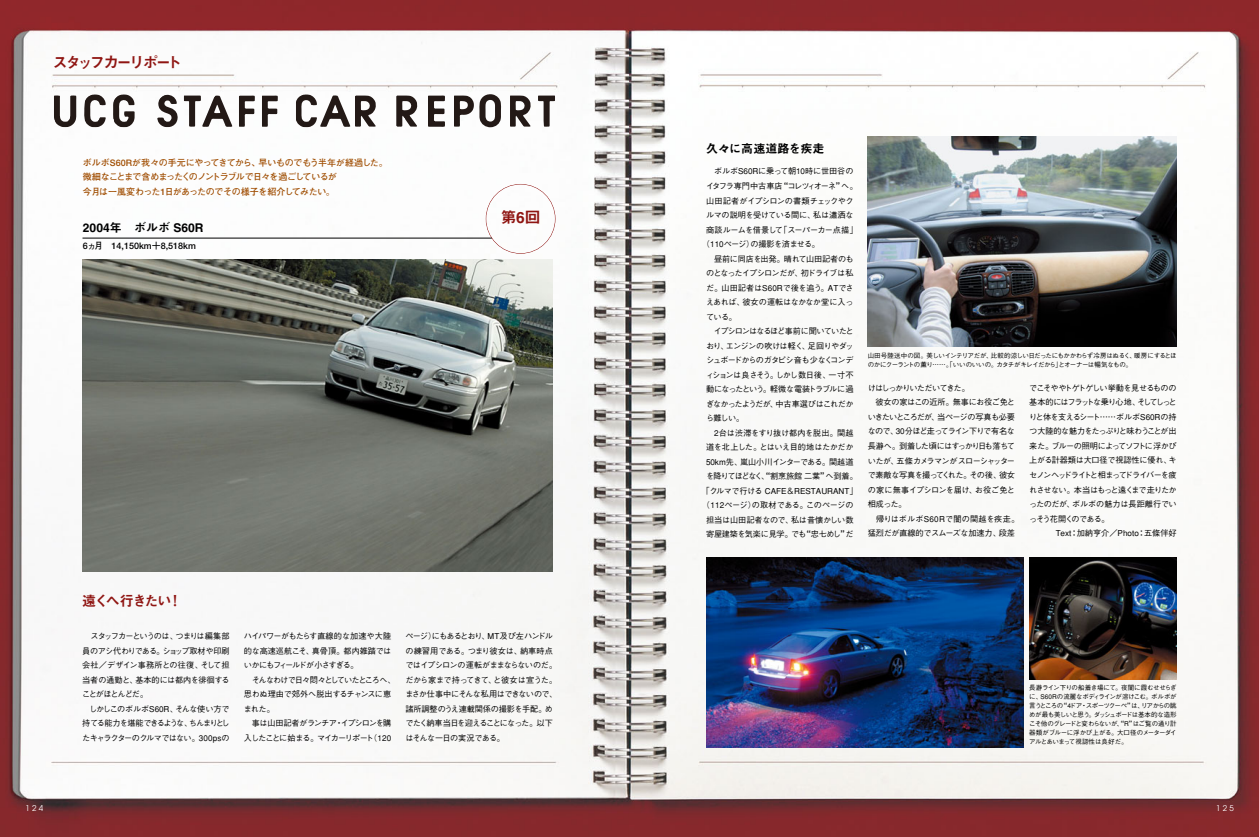
<style>
.page{position:relative;width:1259px;height:837px;background:#fff}
.page>*{position:absolute;margin:0;border:0;box-sizing:border-box;transform-origin:0 0}
.t1{font:15.6px "Midashi Go MB31";color:#8f1512}
.t2{font:15.4px "Midashi Go MB31";letter-spacing:-.155em;color:#8f1512}
.t3{font:14px "Midashi Go MB31";letter-spacing:-.08em;color:#8f1512}
.t4{font:12px "Midashi Go MB31";color:#000}
.t5{font:700 9px/14.5px "Futo Go B101";letter-spacing:-.045em;color:#9f4c00}
.t6{font:700 9px "Futo Go B101";color:#000}
.t7{font:500 8.1px/14.5px "Gothic BBB";letter-spacing:-.055em;color:#000;text-align:justify}
.t8{font:500 8.1px/14.5px "Gothic BBB";letter-spacing:-.09em;color:#000}
.t9{font:500 8.1px/14.5px "Gothic BBB";letter-spacing:-.105em;color:#000;text-align:right}
.t10{font:500 8.1px "Gothic BBB";letter-spacing:-.015em;color:#000}
.t11{font:500 8.1px "Gothic BBB";color:#000}
.t12{font:500 8.1px "Gothic BBB";letter-spacing:-.01em;color:#000}
.t13{font:500 8.1px "Gothic BBB";letter-spacing:-.11em;color:#000}
.t14{font:500 8.1px "Gothic BBB";letter-spacing:-.075em;color:#000}
.t15{font:500 8.1px "Gothic BBB";letter-spacing:-.095em;color:#000}
.t16{font:500 8.1px "Gothic BBB";letter-spacing:-.025em;color:#000}
.t17{font:500 8.1px "Gothic BBB";letter-spacing:-.02em;color:#000}
.t18{font:500 8.1px "Gothic BBB";letter-spacing:-.125em;color:#000}
.t19{font:500 8.1px "Gothic BBB";letter-spacing:.005em;color:#000}
.t20{font:500 8.1px "Gothic BBB";letter-spacing:.015em;color:#000}
.t21{font:500 8.1px "Gothic BBB";letter-spacing:-.1em;color:#000}
.t22{font:500 8.1px "Gothic BBB";letter-spacing:-.085em;color:#000}
.t23{font:500 8.1px "Gothic BBB";letter-spacing:-.035em;color:#000}
.t24{font:500 8.1px "Gothic BBB";letter-spacing:-.03em;color:#000}
.t25{font:500 8.1px "Gothic BBB";letter-spacing:.03em;color:#000}
.t26{font:8px "Avant Garde";color:#fff}
.t27{font:7.9px "Avant Garde";color:#fff}
.t28{font:500 6.5px/9px "Gothic BBB";letter-spacing:-.05em;color:#000}
</style>
<div class="page">
<img style="left:0;top:0;width:1259px;height:836px">
<svg style="left:84px;top:94px;width:22px;height:33px"></svg>
<svg style="left:113px;top:94px;width:22px;height:33px"></svg>
<svg style="left:428px;top:95px;width:17px;height:32px"></svg>
<svg style="left:238px;top:95px;width:17px;height:32px"></svg>
<svg style="left:261px;top:95px;width:17px;height:32px"></svg>
<svg style="left:453px;top:94px;width:48px;height:33px"></svg>
<svg style="left:295px;top:94px;width:81px;height:33px"></svg>
<svg style="left:396px;top:95px;width:21px;height:32px"></svg>
<svg style="left:509px;top:95px;width:1px;height:32px"></svg>
<svg style="left:156px;top:95px;width:76px;height:32px"></svg>
<svg style="left:54px;top:95px;width:22px;height:32px"></svg>
<img style="left:867px;top:136px;width:309px;height:211px">
<hr style="left:82px;top:238px;width:410px;height:1px;background:#000">
<div style="left:486px;top:184px;width:69px;height:70px;border:1px solid #8f1512;border-radius:50%"></div>
<img style="left:82px;top:259px;width:471px;height:312px">
<img style="left:706px;top:557px;width:317px;height:190px">
<img style="left:1029px;top:557px;width:147px;height:122px">
<h2 class="t2" style="left:52px;top:57px;width:131px">スタッフカーリポート</h2>
<p class="t5" style="left:83px;top:156px;width:306px">ボルボS60Rが我々の手元にやってきてから、早いものでもう半年が経過した。微細なことまで含めまったくのノントラブルで日々を過ごしているが<br>今月は一風変わった1日があったのでその様子を紹介してみたい。</p>
<h3 class="t4" style="left:83px;top:223px;width:122px">2004年 ボルボ S60R</h3>
<p class="t6" style="left:83px;top:242px;width:114px">6ヵ月 14,150km＋8,518km</p>
<h1 class="t1" style="left:501px;top:211px;width:41px">第6回</h1>
<p class="t26" style="left:26px;top:805px;width:19px">124</p>
<h3 class="t3" style="left:82px;top:595px;width:101px">遠くへ行きたい！</h3>
<p class="t7" style="left:82px;top:629px;width:149px;text-indent:8px">スタッフカーというのは、つまりは編集部員のアシ代わりである。ショップ取材や印刷会社／デザイン事務所との往復、そして担当者の通勤と、基本的には都内を徘徊することがほとんどだ。</p>
<p class="t7" style="left:82px;top:702px;width:149px;text-indent:7px">しかしこのボルボS60R、そんな使い方で持てる能力を堪能できるような、ちんまりとしたキャラクターのクルマではない。300psの</p>
<p class="t7" style="left:244px;top:629px;width:149px">ハイパワーがもたらす直線的な加速や大陸的な高速巡航こそ、真骨頂。都内雑踏ではいかにもフィールドが小さすぎる。</p>
<p class="t8" style="left:244px;top:673px;width:153px;text-indent:8px">そんなわけで日々悶々としていたところへ、思わぬ理由で郊外へ脱出するチャンスに恵まれた。</p>
<p class="t9" style="left:244px;top:716px;width:149px">事は山田記者がランチア・イプシロンを購入したことに始まる。マイカーリポート（120</p>
<p class="t7" style="left:405px;top:629px;width:153px;text-align:left">ページ）にもあるとおり、MT及び左ハンドルの練習用である。つまり彼女は、納車時点ではイプシロンの運転がままならないのだ。だから家まで持ってきて、と彼女は宣うた。まさか仕事中にそんな私用はできないので、諸所調整のうえ連載関係の撮影を手配。めでたく納車当日を迎えることになった。以下はそんな一日の実況である。</p>
<h3 class="t4" style="left:706px;top:144px;width:120px">久々に高速道路を疾走</h3>
<p class="t12" style="left:714px;top:168px;width:141px">ボルボS60Rに乗って朝10時に世田谷の</p>
<p class="t13" style="left:706px;top:183px;width:153px">イタフラ専門中古車店“コレツィオーネ”へ。</p>
<p class="t16" style="left:706px;top:197px;width:149px">山田記者がイプシロンの書類チェックやク</p>
<p class="t7" style="left:706px;top:209px;width:149px">ルマの説明を受けている間に、私は瀟洒な</p>
<p class="t7" style="left:706px;top:223px;width:153px">商談ルームを借景して「スーパーカー点描」</p>
<p class="t7" style="left:702px;top:238px;width:119px">（110ページ）の撮影を済ませる。</p>
<p class="t17" style="left:714px;top:255px;width:141px">昼前に同店を出発。晴れて山田記者のも</p>
<p class="t15" style="left:706px;top:270px;width:149px">のとなったイプシロンだが、初ドライブは私</p>
<p class="t19" style="left:706px;top:284px;width:149px">だ。山田記者はS60Rで後を追う。ATでさ</p>
<p class="t23" style="left:706px;top:299px;width:149px">えあれば、彼女の運転はなかなか堂に入っ</p>
<p class="t7" style="left:706px;top:310px;width:32px">ている。</p>
<p class="t9" style="left:714px;top:325px;width:141px">イプシロンはなるほど事前に聞いていたと</p>
<p class="t7" style="left:706px;top:339px;width:149px">おり、エンジンの吹けは軽く、足回りやダッ</p>
<p class="t8" style="left:706px;top:354px;width:149px">シュボードからのガタピシ音も少なくコンデ</p>
<p class="t7" style="left:706px;top:368px;width:149px">ィションは良さそう。しかし数日後、一寸不</p>
<p class="t18" style="left:706px;top:386px;width:149px">動になったという。軽微な電装トラブルに過</p>
<p class="t21" style="left:706px;top:400px;width:149px">ぎなかったようだが、中古車選びはこれだか</p>
<p class="t7" style="left:706px;top:412px;width:39px">ら難しい。</p>
<p class="t10" style="left:714px;top:429px;width:141px">2台は渋滞をすり抜け都内を脱出。関越</p>
<p class="t7" style="left:706px;top:441px;width:149px">道を北上した。とはいえ目的地はたかだか</p>
<p class="t12" style="left:706px;top:458px;width:149px">50km先、嵐山小川インターである。関越道</p>
<p class="t7" style="left:706px;top:470px;width:153px">を降りてほどなく、“割烹旅館二葉”へ到着。</p>
<p class="t11" style="left:702px;top:487px;width:157px">「クルマで行ける CAFE＆RESTAURANT」</p>
<p class="t20" style="left:702px;top:502px;width:153px">（112ページ）の取材である。このページの</p>
<p class="t10" style="left:706px;top:516px;width:149px">担当は山田記者なので、私は昔懐かしい数</p>
<p class="t16" style="left:706px;top:531px;width:149px">寄屋建築を気楽に見学。でも“忠七めし”だ</p>
<p class="t28" style="left:867px;top:351px;width:310px">山田号陸送中の図。美しいインテリアだが、比較的涼しい日だったにもかかわらず冷房はぬるく、暖房にするとほのかにクーラントの薫り……。「いいのいいの。カタチがキレイだから」とオーナーは暢気なもの。</p>
<p class="t18" style="left:867px;top:384px;width:103px">けはしっかりいただいてきた。</p>
<p class="t17" style="left:875px;top:399px;width:141px">彼女の家はこの近所。無事にお役ご免と</p>
<p class="t15" style="left:867px;top:413px;width:149px">いきたいところだが、当ページの写真も必要</p>
<p class="t14" style="left:867px;top:428px;width:149px">なので、30分ほど走ってライン下りで有名な</p>
<p class="t13" style="left:867px;top:442px;width:149px">長瀞へ。到着した頃にはすっかり日も落ちて</p>
<p class="t22" style="left:867px;top:457px;width:149px">いたが、五條カメラマンがスローシャッター</p>
<p class="t14" style="left:867px;top:471px;width:149px">で素敵な写真を撮ってくれた。その後、彼女</p>
<p class="t24" style="left:867px;top:486px;width:149px">の家に無事イプシロンを届け、お役ご免と</p>
<p class="t7" style="left:867px;top:497px;width:40px">相成った。</p>
<p class="t25" style="left:876px;top:515px;width:145px">帰りはボルボS60Rで闇の関越を疾走。</p>
<p class="t10" style="left:867px;top:529px;width:149px">猛烈だが直線的でスムーズな加速力、段差</p>
<p class="t7" style="left:1029px;top:381px;width:149px">でこそややトゲトゲしい挙動を見せるものの基本的にはフラットな乗り心地、そしてしっとりと体を支えるシート……ボルボS60Rの持つ大陸的な魅力をたっぷりと味わうことが出来た。ブルーの照明によってソフトに浮かび上がる計器類は大口径で視認性に優れ、キセノンヘッドライトと相まってドライバーを疲れさせない。本当はもっと遠くまで走りたかったのだが、ボルボの魅力は長距離行でいっそう花開くのである。</p>
<p class="t11" style="left:1055px;top:529px;width:123px">Text：加納亨介／Photo：五條伴好</p>
<p class="t28" style="left:1029px;top:684px;width:149px;text-align:justify">長瀞ライン下りの船着き場にて。夜闇に霞むせせらぎに、S60Rの流麗なボディラインが溶けこむ。ボルボが言うところの“4ドア・スポーツクーペ”は、リアからの眺めが最も美しいと思う。ダッシュボードは基本的な造形こそ他のグレードと変わらないが、“R”はご覧の通り計器類がブルーに浮かび上がる。大口径のメーターダイアルとあいまって視認性は良好だ。</p>
<p class="t27" style="left:1216px;top:805px;width:19px">125</p>
</div>
